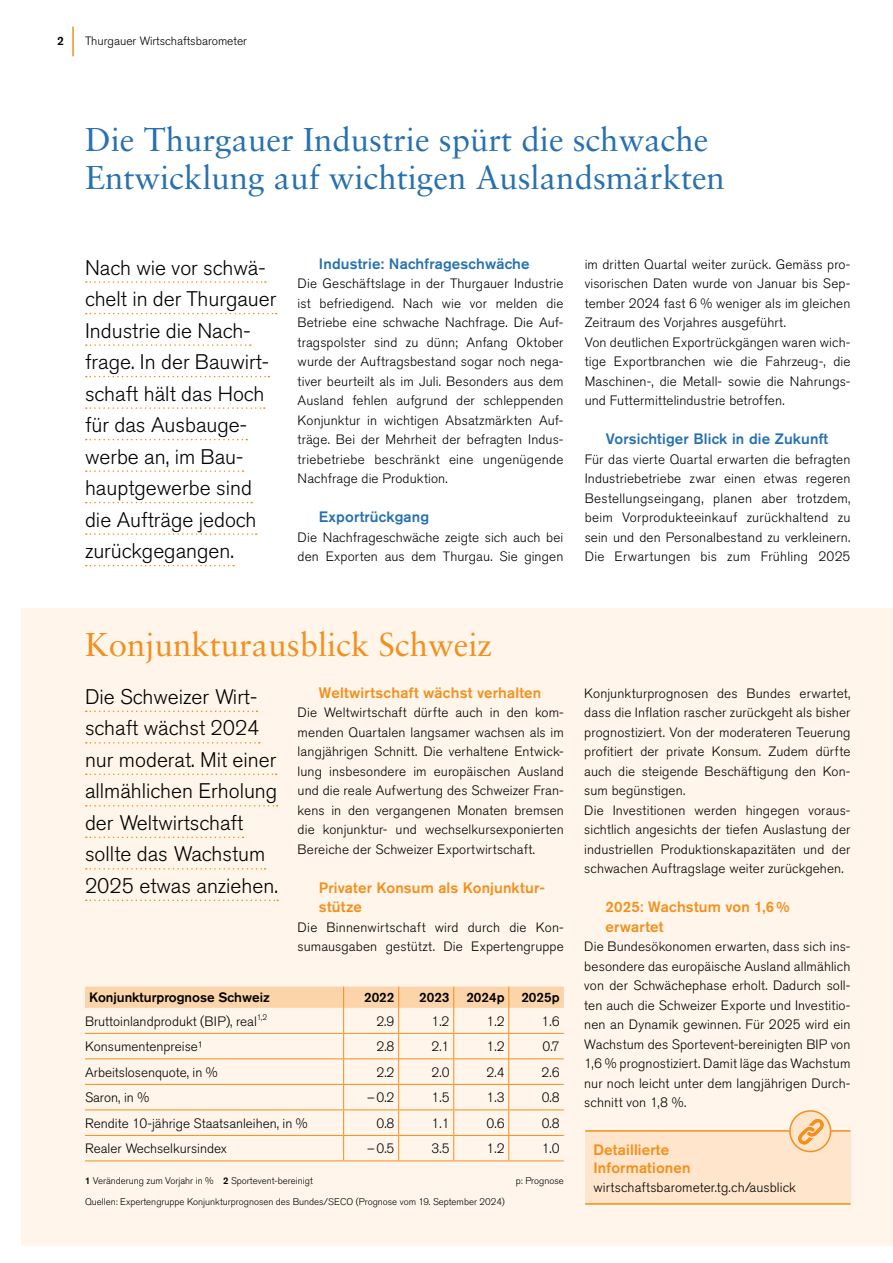
<style>
.page{position:relative;width:893px;height:1263px;background:#fff}
.page>*{position:absolute;margin:0;border:0;box-sizing:border-box;transform-origin:0 0}
.t1{font:33px/37.5px "Sabon LT Pro";color:#2771b0}
.t2{font:33px "Sabon LT Pro";color:#f38f1c}
.t3{font:300 21px/31.5px "Akzidenz Grotesk Pro";color:#000}
.t4{font:500 15px/19.5px "Akzidenz Grotesk Pro";letter-spacing:.01em;color:#f38f1c}
.t5{font:500 15px "Akzidenz Grotesk Pro";letter-spacing:.01em;color:#2771b0}
.t6{font:300 13.5px/19.5px "Akzidenz Grotesk Pro";letter-spacing:.01em;color:#000;text-align:justify}
.t7{font:500 13.5px "Akzidenz Grotesk Pro";color:#000}
.t8{font:300 12px "Akzidenz Grotesk Pro";color:#000}
.t9{font:500 12px "Akzidenz Grotesk Pro";color:#000}
.t10{font:300 9.6px "Akzidenz Grotesk Pro";color:#000}
.s1{font-weight:500}
</style>
<div class="page">
<hr style="left:72px;top:27px;width:2px;height:29px;background:#f38f1c">
<svg style="left:86px;top:281px;width:180px;height:2px"></svg>
<svg style="left:86px;top:313px;width:191px;height:1px"></svg>
<svg style="left:86px;top:344px;width:165px;height:2px"></svg>
<svg style="left:86px;top:376px;width:183px;height:1px"></svg>
<svg style="left:86px;top:407px;width:179px;height:2px"></svg>
<svg style="left:86px;top:439px;width:161px;height:1px"></svg>
<svg style="left:86px;top:470px;width:158px;height:2px"></svg>
<svg style="left:86px;top:502px;width:166px;height:1px"></svg>
<svg style="left:86px;top:533px;width:171px;height:2px"></svg>
<svg style="left:86px;top:565px;width:148px;height:1px"></svg>
<div style="left:21px;top:608px;width:872px;height:637px;background:#fff5ea"></div>
<svg style="left:86px;top:710px;width:171px;height:2px"></svg>
<svg style="left:86px;top:742px;width:174px;height:1px"></svg>
<svg style="left:86px;top:773px;width:191px;height:2px"></svg>
<svg style="left:86px;top:805px;width:192px;height:1px"></svg>
<svg style="left:86px;top:836px;width:158px;height:2px"></svg>
<svg style="left:86px;top:868px;width:180px;height:1px"></svg>
<svg style="left:86px;top:899px;width:192px;height:2px"></svg>
<hr style="left:85px;top:1160px;width:259px;height:1px;background:#f38f1c">
<hr style="left:344px;top:1160px;width:55px;height:1px;background:#f38f1c">
<hr style="left:399px;top:1160px;width:55px;height:1px;background:#f38f1c">
<hr style="left:454px;top:1160px;width:55px;height:1px;background:#f38f1c">
<hr style="left:509px;top:1160px;width:55px;height:1px;background:#f38f1c">
<svg style="left:85px;top:986px;width:479px;height:174px"></svg>
<div style="left:585px;top:1131px;width:265px;height:74px;background:#fee5cb"></div>
<hr style="left:585px;top:1130px;width:265px;height:1px;background:#f38f1c">
<hr style="left:585px;top:1203px;width:265px;height:2px;background:#f38f1c">
<div style="left:790px;top:1111px;width:41px;height:40px;background:#fee5cb;border-radius:50%"></div>
<div style="left:789px;top:1110px;width:42px;height:42px;border:2px solid #f38f1c;border-radius:50%"></div>
<svg style="left:798px;top:1119px;width:26px;height:26px"></svg>
<hr style="left:892px;top:687px;width:1px;height:362px;background:#ededed">
<p class="t9" style="left:57px;top:33px;width:8px">2</p>
<p class="t8" style="left:85px;top:33px;width:163px">Thurgauer Wirtschaftsbarometer</p>
<h1 class="t1" style="left:85px;top:120px;width:641px">Die Thurgauer Industrie spürt die schwache<br>Entwicklung auf wichtigen Auslandsmärkten</h1>
<h2 class="t3" style="left:85px;top:251px;width:193px">Nach wie vor schwä&shy;chelt in der Thurgauer<br>Industrie die Nach&shy;frage. In der Bauwirt&shy;schaft hält das Hoch für das Ausbauge&shy;werbe an, im Bau&shy;hauptgewerbe sind die Aufträge jedoch zurückgegangen.</h2>
<p class="t5" style="left:319px;top:254px;width:212px">Industrie: Nachfrageschwäche</p>
<p class="t6" style="left:298px;top:274px;width:267px">Die Geschäftslage in der Thurgauer Industrie ist befriedigend. Nach wie vor melden die Betriebe eine schwache Nachfrage. Die Auf&shy;tragspolster sind zu dünn; Anfang Oktober wurde der Auftragsbestand sogar noch nega&shy;tiver beurteilt als im Juli. Besonders aus dem Ausland fehlen aufgrund der schleppenden Konjunktur in wichtigen Absatzmärkten Auf&shy;träge. Bei der Mehrheit der befragten Indus&shy;triebetriebe beschränkt eine ungenügende Nachfrage die Produktion.</p>
<p class="t5" style="left:319px;top:507px;width:112px">Exportrückgang</p>
<p class="t6" style="left:298px;top:527px;width:267px">Die Nachfrageschwäche zeigte sich auch bei den Exporten aus dem Thurgau. Sie gingen</p>
<p class="t6" style="left:585px;top:254px;width:267px;text-align:left">im dritten Quartal weiter zurück. Gemäss pro&shy;visorischen Daten wurde von Januar bis Sep&shy;tember 2024 fast 6 % weniger als im gleichen Zeitraum des Vorjahres ausgeführt.<br>Von deutlichen Exportrückgängen waren wich&shy;tige Exportbranchen wie die Fahrzeug-, die Maschinen-, die Metall- sowie die Nahrungs&shy;und Futtermittelindustrie betroffen.</p>
<p class="t5" style="left:606px;top:429px;width:224px">Vorsichtiger Blick in die Zukunft</p>
<p class="t6" style="left:585px;top:449px;width:267px">Für das vierte Quartal erwarten die befragten Industriebetriebe zwar einen etwas regeren Bestellungseingang, planen aber trotzdem, beim Vorprodukteeinkauf zurückhaltend zu sein und den Personalbestand zu verkleinern.<br>Die Erwartungen bis zum Frühling 2025</p>
<h1 class="t2" style="left:85px;top:624px;width:409px">Konjunkturausblick Schweiz</h1>
<h2 class="t3" style="left:85px;top:681px;width:194px">Die Schweizer Wirt&shy;schaft wächst 2024 nur moderat. Mit einer allmählichen Erholung der Weltwirtschaft sollte das Wachstum<br>2025 etwas anziehen.</h2>
<p class="t4" style="left:319px;top:682px;width:224px">Weltwirtschaft wächst verhalten</p>
<p class="t6" style="left:298px;top:703px;width:268px">Die Weltwirtschaft dürfte auch in den kom&shy;menden Quartalen langsamer wachsen als im langjährigen Schnitt. Die verhaltene Entwick&shy;lung insbesondere im europäischen Ausland und die reale Aufwertung des Schweizer Fran&shy;kens in den vergangenen Monaten bremsen die konjunktur- und wechselkursexponierten Bereiche der Schweizer Exportwirtschaft.</p>
<p class="t4" style="left:319px;top:877px;width:228px">Privater Konsum als Konjunktur&shy;stütze</p>
<p class="t6" style="left:298px;top:917px;width:268px">Die Binnenwirtschaft wird durch die Kon&shy;sumausgaben gestützt. Die Expertengruppe</p>
<p class="t7" style="left:89px;top:989px;width:182px">Konjunkturprognose Schweiz</p>
<p class="t7" style="left:364px;top:989px;width:32px">2022</p>
<p class="t7" style="left:419px;top:989px;width:142px">2023 2024p 2025p</p>
<p class="t6" style="left:85px;top:1011px;width:184px">Bruttoinlandprodukt (BIP), real<sup>1,2</sup></p>
<p class="t6" style="left:376px;top:1011px;width:19px">2.9</p>
<p class="t6" style="left:431px;top:1011px;width:19px">1.2</p>
<p class="t6" style="left:487px;top:1011px;width:19px">1.2</p>
<p class="t6" style="left:542px;top:1011px;width:19px">1.6</p>
<p class="t6" style="left:85px;top:1037px;width:119px">Konsumentenpreise¹</p>
<p class="t6" style="left:376px;top:1037px;width:19px">2.8</p>
<p class="t6" style="left:431px;top:1037px;width:19px">2.1</p>
<p class="t6" style="left:487px;top:1037px;width:19px">1.2</p>
<p class="t6" style="left:542px;top:1037px;width:19px">0.7</p>
<p class="t6" style="left:85px;top:1062px;width:134px">Arbeitslosenquote, in %</p>
<p class="t6" style="left:376px;top:1062px;width:19px">2.2</p>
<p class="t6" style="left:432px;top:1062px;width:19px">2.0</p>
<p class="t6" style="left:487px;top:1062px;width:19px">2.4</p>
<p class="t6" style="left:542px;top:1062px;width:19px">2.6</p>
<p class="t6" style="left:85px;top:1088px;width:66px">Saron, in %</p>
<p class="t6" style="left:367px;top:1088px;width:29px">–0.2</p>
<p class="t6" style="left:432px;top:1088px;width:19px">1.5</p>
<p class="t6" style="left:487px;top:1088px;width:19px">1.3</p>
<p class="t6" style="left:542px;top:1088px;width:19px">0.8</p>
<p class="t6" style="left:85px;top:1113px;width:224px">Rendite 10-jährige Staatsanleihen, in %</p>
<p class="t6" style="left:376px;top:1113px;width:19px">0.8</p>
<p class="t6" style="left:432px;top:1113px;width:19px">1.1</p>
<p class="t6" style="left:487px;top:1113px;width:19px">0.6</p>
<p class="t6" style="left:542px;top:1113px;width:19px">0.8</p>
<p class="t6" style="left:85px;top:1139px;width:143px">Realer Wechselkursindex</p>
<p class="t6" style="left:367px;top:1139px;width:29px">–0.5</p>
<p class="t6" style="left:432px;top:1139px;width:19px">3.5</p>
<p class="t6" style="left:487px;top:1139px;width:19px">1.2</p>
<p class="t6" style="left:542px;top:1139px;width:19px">1.0</p>
<p class="t10" style="left:85px;top:1174px;width:229px"><span class="s1">1</span> Veränderung zum Vorjahr in % <span class="s1">2</span> Sportevent-bereinigt</p>
<p class="t10" style="left:516px;top:1174px;width:49px">p: Prognose</p>
<p class="t10" style="left:85px;top:1195px;width:421px">Quellen: Expertengruppe Konjunkturprognosen des Bundes/SECO (Prognose vom 19. September 2024)</p>
<p class="t6" style="left:584px;top:683px;width:268px;text-align:left">Konjunkturprognosen des Bundes erwartet, dass die Inflation rascher zurückgeht als bisher prognostiziert. Von der moderateren Teuerung profitiert der private Konsum. Zudem dürfte auch die steigende Beschäftigung den Kon&shy;sum begünstigen.<br>Die Investitionen werden hingegen voraus&shy;sichtlich angesichts der tiefen Auslastung der industriellen Produktionskapazitäten und der schwachen Auftragslage weiter zurückgehen.</p>
<p class="t4" style="left:605px;top:897px;width:185px">2025: Wachstum von 1,6% erwartet</p>
<p class="t6" style="left:584px;top:937px;width:268px">Die Bundesökonomen erwarten, dass sich ins&shy;besondere das europäische Ausland allmählich von der Schwächephase erholt. Dadurch soll&shy;ten auch die Schweizer Exporte und Investitio&shy;nen an Dynamik gewinnen. Für 2025 wird ein Wachstum des Sportevent-bereinigten BIP von 1,6 % prognostiziert. Damit läge das Wachstum nur noch leicht unter dem langjährigen Durch&shy;schnitt von 1,8 %.</p>
<p class="t4" style="left:593px;top:1140px;width:99px;line-height:18px">Detaillierte<br>Informationen</p>
<p class="t6" style="left:593px;top:1178px;width:204px">wirtschaftsbarometer.tg.ch/ausblick</p>
</div>
